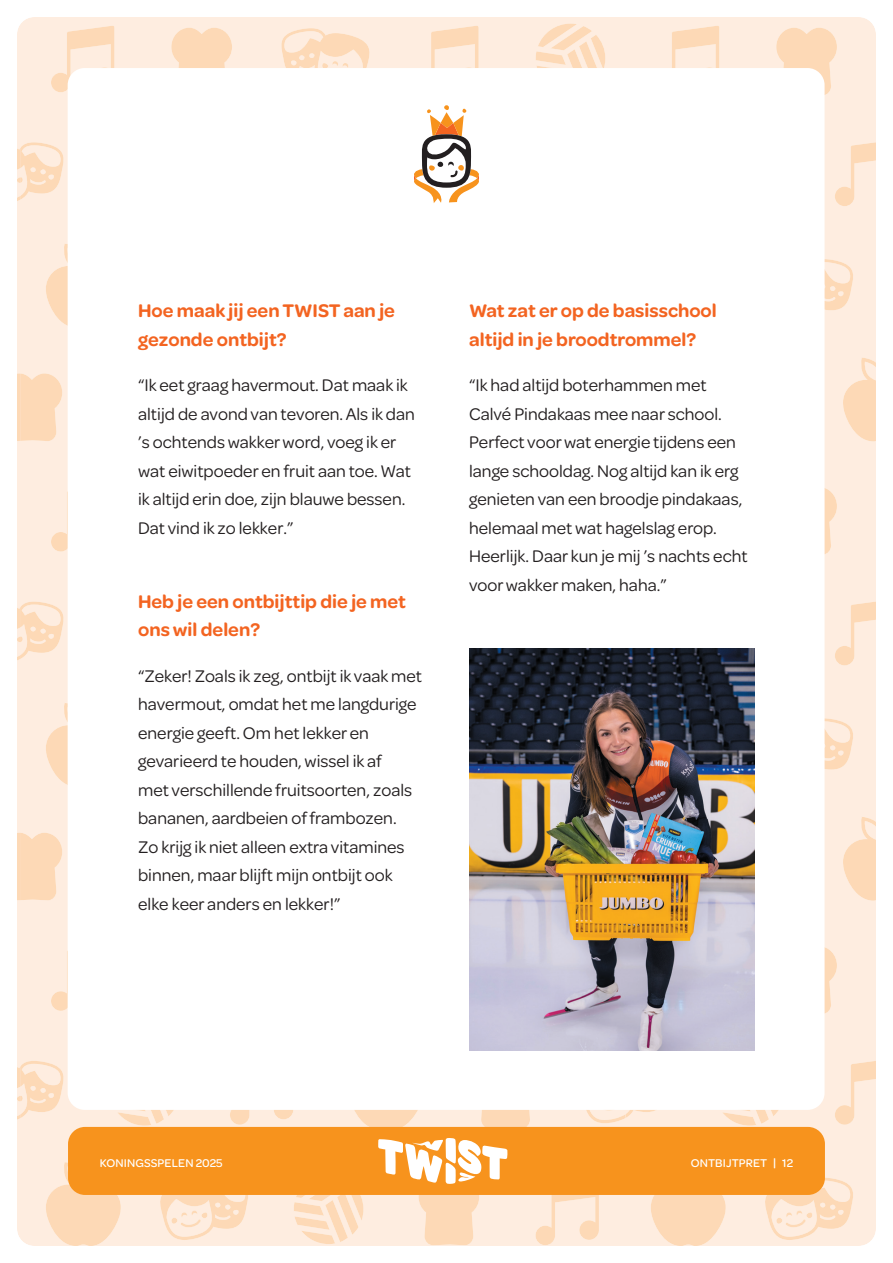
<style>
.page{position:relative;width:893px;height:1263px;background:#fff}
.page>*{position:absolute;margin:0;border:0;box-sizing:border-box;transform-origin:0 0}
.t1{font:600 19.5px/28.5px "Omnes";color:#f36421}
.t2{font:18px/28.5px "Omnes";color:#231f20}
.t3{font:500 12px "Omnes";letter-spacing:.01em;color:#fff}
</style>
<div class="page">
<div style="left:17px;top:17px;width:859px;height:1229px;background:#feede0"></div>
<div style="left:22px;top:362px;width:854px;height:415px;background:#feede0"></div>
<div style="left:22px;top:821px;width:854px;height:416px;background:#feede0"></div>
<svg style="left:51px;top:944px;width:17px;height:67px"></svg>
<svg style="left:535px;top:1195px;width:64px;height:50px;background:#fde6d2"></svg>
<svg style="left:349px;top:1110px;width:75px;height:17px"></svg>
<svg style="left:230px;top:1110px;width:63px;height:15px"></svg>
<svg style="left:110px;top:1110px;width:70px;height:16px"></svg>
<svg style="left:46px;top:1162px;width:75px;height:84px;background:#fddec0"></svg>
<svg style="left:159px;top:1195px;width:90px;height:45px;background:#fde4ce"></svg>
<svg style="left:294px;top:1195px;width:69px;height:49px;background:#fde3cb"></svg>
<svg style="left:17px;top:1061px;width:48px;height:59px;background:#fde3cc"></svg>
<svg style="left:475px;top:1110px;width:61px;height:17px"></svg>
<svg style="left:835px;top:1061px;width:41px;height:64px;background:#fde6d2"></svg>
<svg style="left:715px;top:1110px;width:69px;height:16px"></svg>
<svg style="left:651px;top:1195px;width:75px;height:51px;background:#fddcbd"></svg>
<svg style="left:764px;top:1177px;width:90px;height:63px;background:#fde4ce"></svg>
<svg style="left:579px;top:1110px;width:91px;height:13px"></svg>
<svg style="left:824px;top:946px;width:13px;height:68px"></svg>
<svg style="left:51px;top:485px;width:17px;height:66px"></svg>
<svg style="left:46px;top:703px;width:22px;height:84px;background:#fde2c9"></svg>
<svg style="left:17px;top:602px;width:48px;height:58px;background:#fde3cc"></svg>
<svg style="left:17px;top:833px;width:45px;height:67px;background:#fddbbb"></svg>
<svg style="left:835px;top:601px;width:41px;height:64px;background:#fde6d2"></svg>
<svg style="left:824px;top:718px;width:30px;height:63px;background:#fde5cf"></svg>
<svg style="left:843px;top:817px;width:33px;height:84px;background:#fde0c5"></svg>
<svg style="left:824px;top:487px;width:13px;height:68px"></svg>
<svg style="left:280px;top:28px;width:91px;height:40px;background:#fde2ca"></svg>
<svg style="left:415px;top:26px;width:64px;height:42px;background:#fde5d0"></svg>
<svg style="left:536px;top:24px;width:69px;height:44px;background:#fde3cb"></svg>
<svg style="left:51px;top:26px;width:63px;height:66px;background:#fde4ce"></svg>
<svg style="left:46px;top:244px;width:22px;height:84px;background:#fde2c9"></svg>
<svg style="left:17px;top:142px;width:48px;height:59px;background:#fde3cc"></svg>
<svg style="left:171px;top:28px;width:61px;height:40px;background:#fddbbc"></svg>
<svg style="left:17px;top:373px;width:45px;height:68px;background:#fddbbb"></svg>
<svg style="left:656px;top:26px;width:63px;height:42px;background:#fde5d0"></svg>
<svg style="left:835px;top:142px;width:41px;height:64px;background:#fde6d2"></svg>
<svg style="left:824px;top:259px;width:30px;height:62px;background:#fde5cf"></svg>
<svg style="left:843px;top:358px;width:33px;height:83px;background:#fde0c5"></svg>
<svg style="left:776px;top:28px;width:61px;height:67px;background:#fdddbe"></svg>
<div style="left:68px;top:1127px;width:757px;height:68px;background:#f7931d;border-radius:17px"></div>
<svg style="left:378px;top:1138px;width:129px;height:107px"></svg>
<div style="left:68px;top:68px;width:756px;height:1042px;background:#fff;border-radius:17px"></div>
<img style="left:469px;top:648px;width:285px;height:402px">
<svg style="left:414px;top:105px;width:65px;height:98px"></svg>
<p class="t1" style="left:138px;top:295px;width:258px">Hoe maak jij een TWIST aan je gezonde ontbijt?</p>
<p class="t2" style="left:138px;top:370px;width:278px">“Ik eet graag havermout. Dat maak ik altijd de avond van tevoren. Als ik dan ’s ochtends wakker word, voeg ik er wat eiwitpoeder en fruit aan toe. Wat ik altijd erin doe, zijn blauwe bessen.<br>Dat vind ik zo lekker.”</p>
<p class="t1" style="left:138px;top:586px;width:269px">Heb je een ontbijttip die je met ons wil delen?</p>
<p class="t2" style="left:138px;top:660px;width:285px">“Zeker! Zoals ik zeg, ontbijt ik vaak met havermout, omdat het me langdurige energie geeft. Om het lekker en gevarieerd te houden, wissel ik af<br>met verschillende fruitsoorten, zoals bananen, aardbeien of frambozen.<br>Zo krijg ik niet alleen extra vitamines binnen, maar blijft mijn ontbijt ook elke keer anders en lekker!”</p>
<p class="t1" style="left:469px;top:295px;width:249px">Wat zat er op de basisschool altijd in je broodtrommel?</p>
<p class="t2" style="left:469px;top:370px;width:280px">“Ik had altijd boterhammen met Calvé Pindakaas mee naar school.<br>Perfect voor wat energie tijdens een lange schooldag. Nog altijd kan ik erg genieten van een broodje pindakaas, helemaal met wat hagelslag erop.<br>Heerlijk. Daar kun je mij ’s nachts echt voor wakker maken, haha.”</p>
<p class="t3" style="left:100px;top:1154px;width:124px">KONINGSSPELEN 2025</p>
<p class="t3" style="left:691px;top:1154px;width:104px">ONTBIJTPRET | 12</p>
</div>
